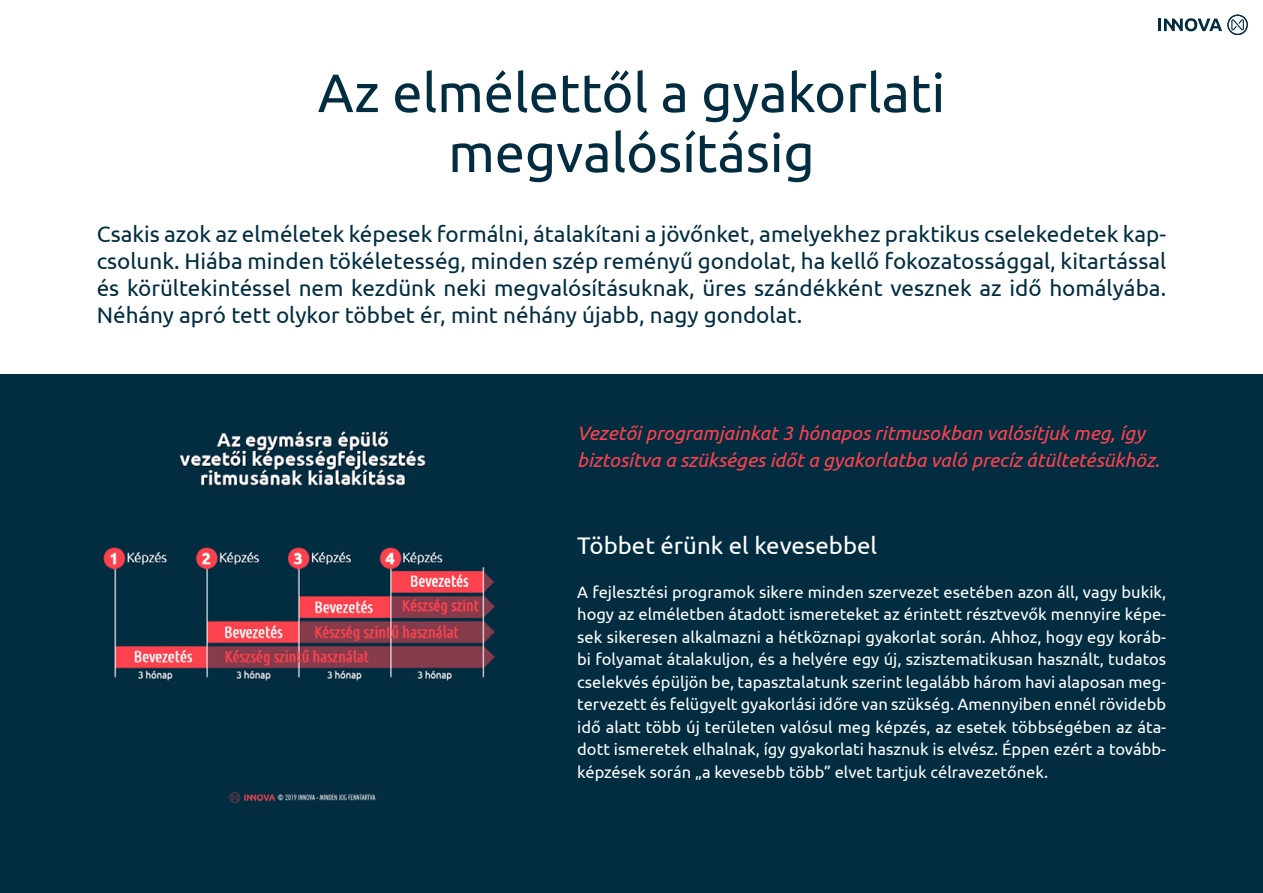
<style>
.page{position:relative;width:1263px;height:893px;background:#fff}
.page>*{position:absolute;margin:0;border:0;box-sizing:border-box;transform-origin:0 0}
.t1{font:54px/60px "Ubuntu";color:#022d41;text-align:center}
.t2{font:24px "Ubuntu";color:#fff}
.t3{font:22.5px/27px "Ubuntu";color:#022d41;text-align:justify}
.t4{font:italic 19.5px/27px "Ubuntu";color:#ff414d}
.t5{font:16.5px/22.5px "Ubuntu";color:#fff;text-align:justify}
</style>
<div class="page">
<div style="left:0;top:374px;width:1263px;height:519px;background:#022d41"></div>
<img style="left:103px;top:430px;width:392px;height:373px">
<svg style="left:1158px;top:15px;width:90px;height:20px"></svg>
<h1 class="t1" style="left:318px;top:61px;width:629px">Az elmélettől a gyakorlati megvalósításig</h1>
<p class="t3" style="left:97px;top:219px;width:1071px">Csakis azok az elméletek képesek formálni, átalakítani a jövőnket, amelyekhez praktikus cselekedetek kap&shy;csolunk. Hiába minden tökéletesség, minden szép reményű gondolat, ha kellő fokozatossággal, kitartással és körültekintéssel nem kezdünk neki megvalósításuknak, üres szándékként vesznek az idő homályába.<br>Néhány apró tett olykor többet ér, mint néhány újabb, nagy gondolat.</p>
<p class="t4" style="left:577px;top:419px;width:584px">Vezetői programjainkat 3 hónapos ritmusokban valósítjuk meg, így biztosítva a szükséges időt a gyakorlatba való precíz átültetésükhöz.</p>
<h2 class="t2" style="left:577px;top:531px;width:301px">Többet érünk el kevesebbel</h2>
<p class="t5" style="left:577px;top:580px;width:590px">A fejlesztési programok sikere minden szervezet esetében azon áll, vagy bukik, hogy az elméletben átadott ismereteket az érintett résztvevők mennyire képe&shy;sek sikeresen alkalmazni a hétköznapi gyakorlat során. Ahhoz, hogy egy koráb&shy;bi folyamat átalakuljon, és a helyére egy új, szisztematikusan használt, tudatos cselekvés épüljön be, tapasztalatunk szerint legalább három havi alaposan meg&shy;tervezett és felügyelt gyakorlási időre van szükség. Amennyiben ennél rövidebb idő alatt több új területen valósul meg képzés, az esetek többségében az áta&shy;dott ismeretek elhalnak, így gyakorlati hasznuk is elvész. Éppen ezért a tovább&shy;képzések során „a kevesebb több” elvet tartjuk célravezetőnek.</p>
</div>
